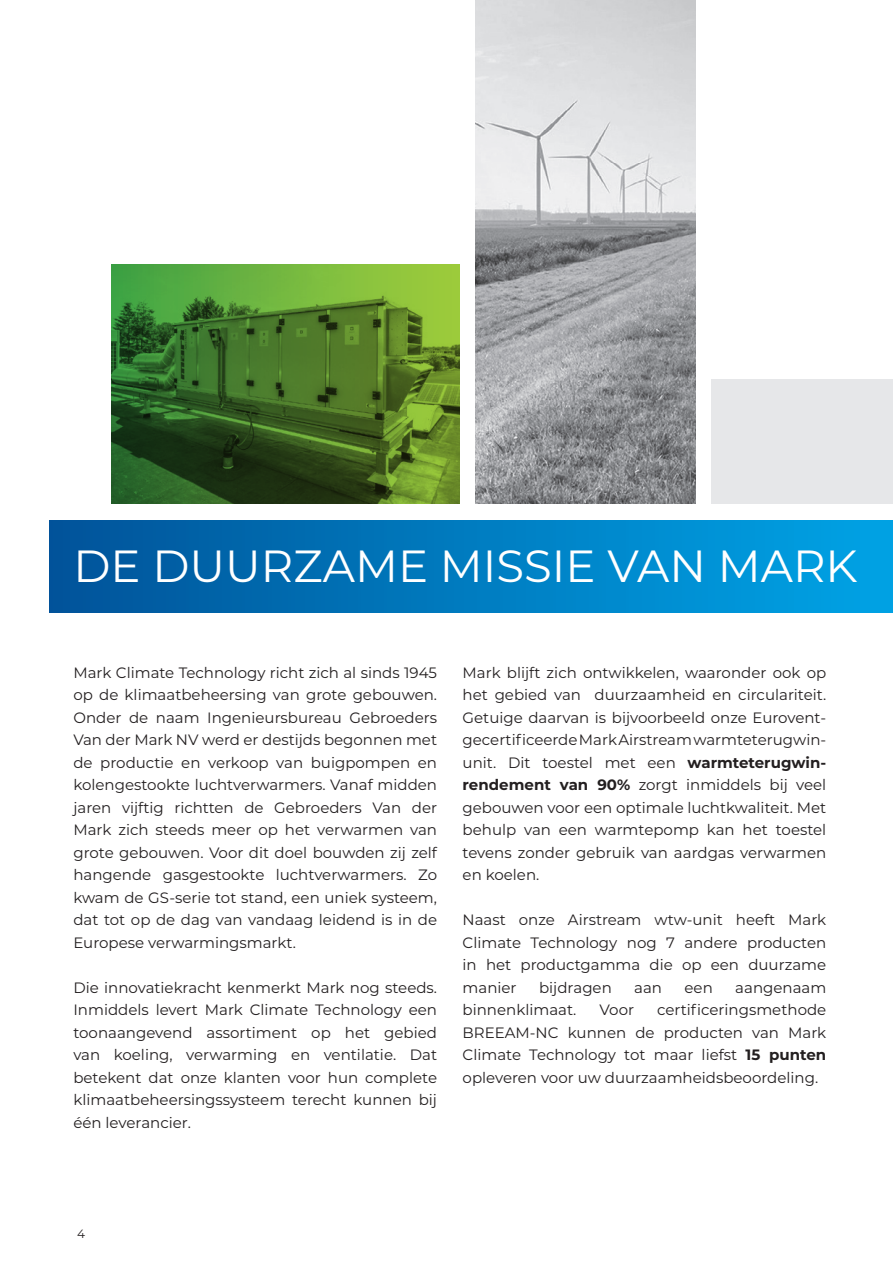
<style>
.page{position:relative;width:893px;height:1263px;background:#fff}
.page>*{position:absolute;margin:0;border:0;box-sizing:border-box;transform-origin:0 0}
.t1{font:45px "Montserrat";color:#fff}
.t2{font:15px/22.5px "Montserrat";color:#231f20;text-align:justify}
.t3{font:12px "Montserrat";color:#231f20}
.s1{font-weight:700}
</style>
<div class="page">
<div style="left:49px;top:520px;width:844px;height:92px;background:linear-gradient(to right,#015399,#00a4e6)"></div>
<div style="left:711px;top:379px;width:182px;height:125px;background:#e6e7e9"></div>
<img style="left:475px;top:0;width:220px;height:504px">
<svg style="left:112px;top:265px;width:347px;height:239px;background:#487528"></svg>
<p class="t1" style="left:73px;top:535px;width:786px">DE DUURZAME MISSIE VAN MARK</p>
<p class="t2" style="left:73px;top:661px;width:365px">Mark Climate Technology richt zich al sinds 1945 op de klimaatbeheersing van grote gebouwen.<br>Onder de naam Ingenieursbureau Gebroeders Van der Mark NV werd er destijds begonnen met de productie en verkoop van buigpompen en kolengestookte luchtverwarmers. Vanaf midden jaren vijftig richtten de Gebroeders Van der Mark zich steeds meer op het verwarmen van grote gebouwen. Voor dit doel bouwden zij zelf hangende gasgestookte luchtverwarmers. Zo kwam de GS-serie tot stand, een uniek systeem, dat tot op de dag van vandaag leidend is in de Europese verwarmingsmarkt.</p>
<p class="t2" style="left:73px;top:976px;width:365px">Die innovatiekracht kenmerkt Mark nog steeds.<br>Inmiddels levert Mark Climate Technology een toonaangevend assortiment op het gebied van koeling, verwarming en ventilatie. Dat betekent dat onze klanten voor hun complete klimaatbeheersingssysteem terecht kunnen bij één leverancier.</p>
<p class="t2" style="left:463px;top:661px;width:365px">Mark blijft zich ontwikkelen, waaronder ook op het gebied van duurzaamheid en circulariteit.<br>Getuige daarvan is bijvoorbeeld onze Eurovent&shy;gecertificeerde Mark Airstream warmteterugwin&shy;unit. Dit toestel met een <span class="s1">warmteterugwin&shy;rendement van 90%</span> zorgt inmiddels bij veel gebouwen voor een optimale luchtkwaliteit. Met behulp van een warmtepomp kan het toestel tevens zonder gebruik van aardgas verwarmen en koelen.</p>
<p class="t2" style="left:463px;top:908px;width:365px">Naast onze Airstream wtw-unit heeft Mark Climate Technology nog 7 andere producten in het productgamma die op een duurzame manier</p>
<p class="t2" style="left:539px;top:976px;width:74px">bijdragen</p>
<p class="t2" style="left:634px;top:976px;width:29px">aan</p>
<p class="t2" style="left:685px;top:976px;width:30px">een</p>
<p class="t2" style="left:735px;top:976px;width:93px">aangenaam</p>
<p class="t2" style="left:463px;top:998px;width:115px">binnenklimaat.</p>
<p class="t2" style="left:600px;top:998px;width:36px">Voor</p>
<p class="t2" style="left:463px;top:998px;width:365px;text-indent:195px">certificeringsmethode BREEAM-NC kunnen de producten van Mark Climate Technology tot maar liefst <span class="s1">15 punten </span>opleveren voor uw duurzaamheidsbeoordeling.</p>
<p class="t3" style="left:77px;top:1226px;width:9px">4</p>
</div>
